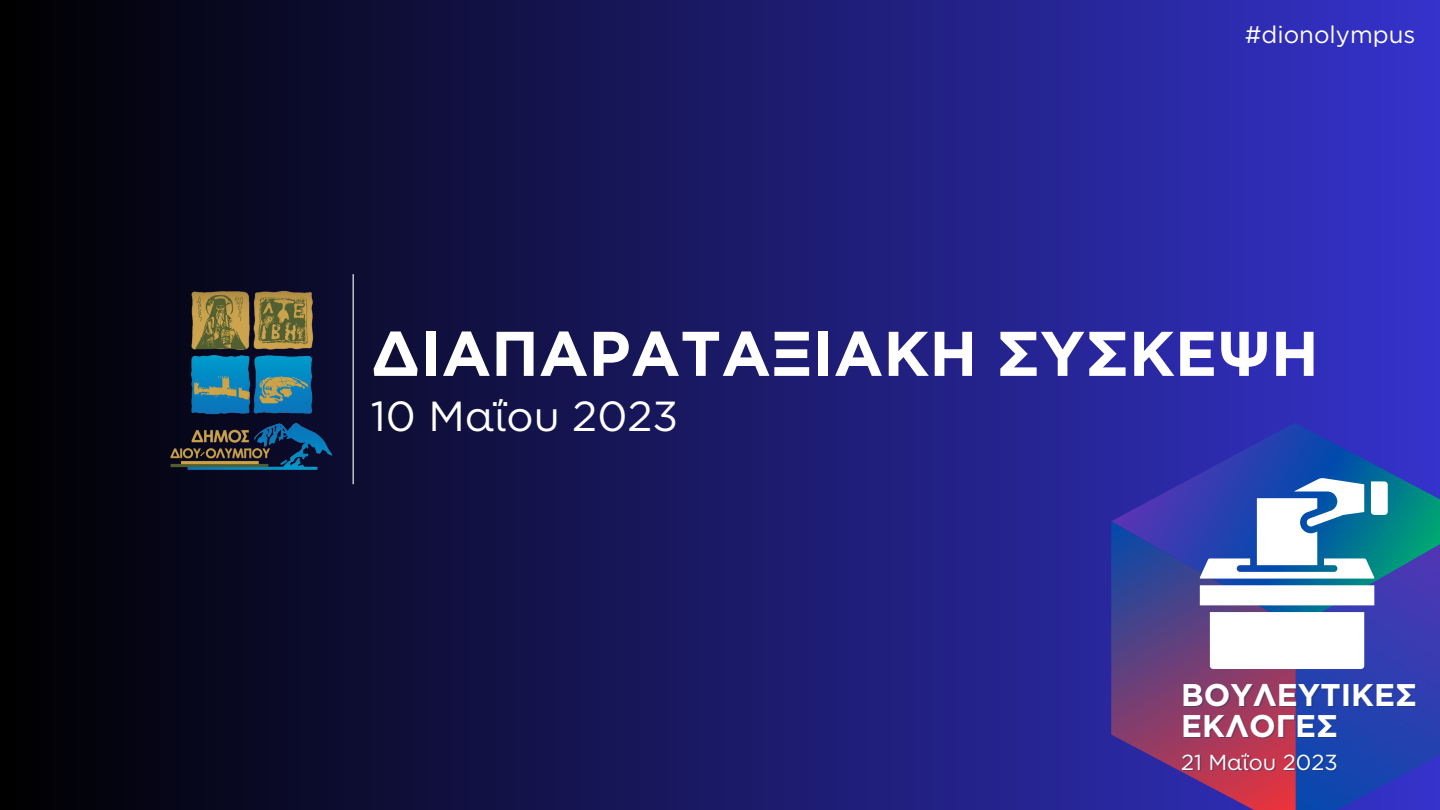
<style>
.page{position:relative;width:1440px;height:810px;background:#fff}
.page>*{position:absolute;margin:0;border:0;box-sizing:border-box;transform-origin:0 0}
.t1{font:700 63px "Gotham";color:#fff}
.t2{font:42px "Gotham";color:#fff}
.t3{font:700 31.3px/30.8px "Gotham";color:#fff}
.t4{font:24px "Gotham Greek";color:#fff}
.t5{font:21.7px "Gotham";color:#fff}
.s1{color:rgb(22 52 89/.4)}
</style>
<div class="page">
<div style="left:0;top:0;width:1440px;height:810px;background:linear-gradient(to right,#000,#3533cc)"></div>
<svg style="left:1111px;top:423px;width:329px;height:98px;background:#2934af"></svg>
<svg style="left:1111px;top:521px;width:89px;height:289px;background:#513b89"></svg>
<svg style="left:1200px;top:478px;width:240px;height:332px"></svg>
<img style="left:169px;top:283px;width:170px;height:192px">
<hr style="left:352px;top:274px;width:2px;height:210px;background:#fff">
<p class="t4" style="left:1245px;top:21px;width:172px">#dionolympus</p>
<p class="t1" style="left:371px;top:315px;width:949px">ΔΙΑΠΑΡΑΤΑΞΙΑΚΗ ΣΥΣΚΕΨΗ</p>
<p class="t2" style="left:371px;top:391px;width:309px">10 Μαΐου 2023</p>
<p class="t3" style="left:1181px;top:679px;width:237px">ΒΟΥΛΕΥΤΙΚΕΣ<br>ΕΚΛΟΓΕΣ</p>
<p class="t5" style="left:1183px;top:749px;width:157px"><span class="s1">21</span> Μαΐου 2023</p>
</div>
